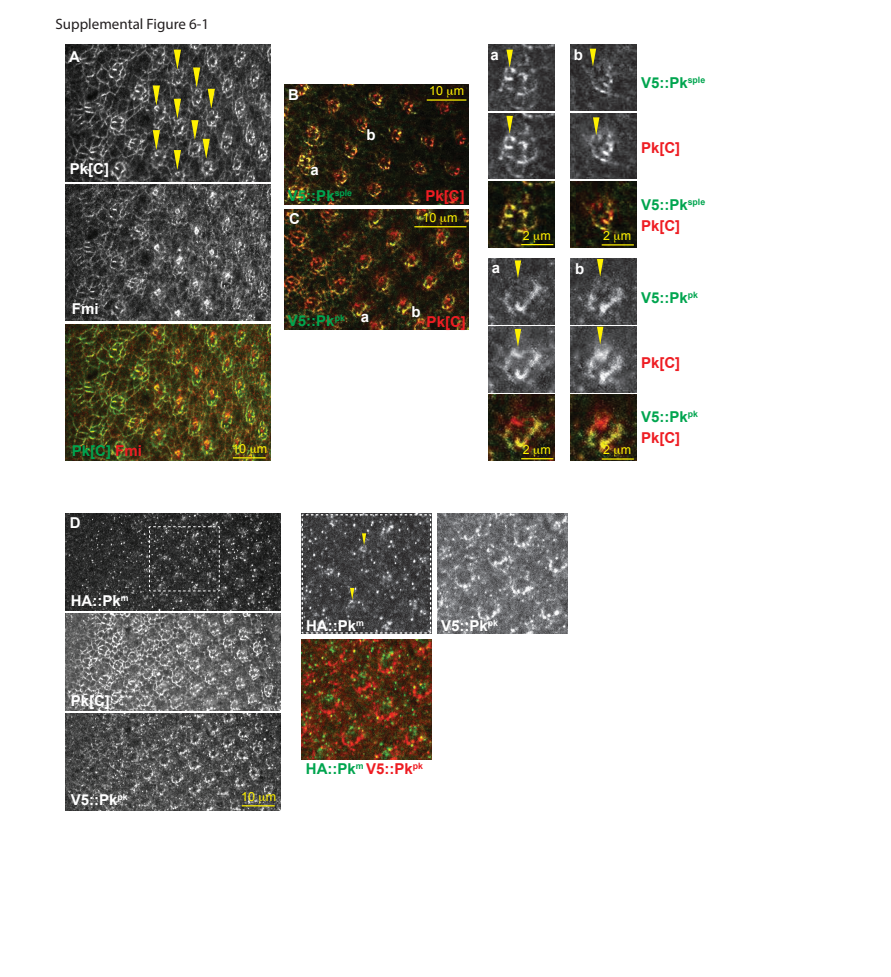
<style>
.page{position:relative;width:891px;height:977px;background:#fff}
.page>*{position:absolute;margin:0;border:0;box-sizing:border-box;transform-origin:0 0}
.t1{font:700 15px/21.2px "Arial";color:#00a54f}
.t2{font:700 15px "Arial";color:#fff}
.t3{font:15px "Myriad Pro";color:#231f20}
.t4{font:700 15px "Arial";color:#ee1d23}
.t5{font:12.5px "Arial";color:#fff101}
.s1{color:#ee1d23}
</style>
<div class="page">
<img style="left:284px;top:209px;width:185px;height:120px">
<img style="left:284px;top:85px;width:185px;height:119px">
<img style="left:65px;top:513px;width:215px;height:97px">
<img style="left:65px;top:613px;width:215px;height:97px">
<img style="left:65px;top:713px;width:215px;height:96px">
<img style="left:437px;top:514px;width:130px;height:119px">
<img style="left:301px;top:639px;width:130px;height:120px">
<img style="left:65px;top:324px;width:205px;height:137px">
<img style="left:65px;top:185px;width:205px;height:136px">
<img style="left:65px;top:45px;width:205px;height:136px">
<svg style="left:193px;top:67px;width:7px;height:20px"></svg>
<svg style="left:174px;top:50px;width:7px;height:19px"></svg>
<svg style="left:153px;top:85px;width:7px;height:20px"></svg>
<svg style="left:207px;top:89px;width:8px;height:20px"></svg>
<svg style="left:174px;top:99px;width:7px;height:20px"></svg>
<svg style="left:153px;top:130px;width:7px;height:20px"></svg>
<svg style="left:174px;top:150px;width:7px;height:20px"></svg>
<svg style="left:191px;top:120px;width:19px;height:39px"></svg>
<svg style="left:149px;top:526px;width:71px;height:65px;background:#3c3d3d"></svg>
<svg style="left:301px;top:514px;width:130px;height:119px;background:#4b4b4b"></svg>
<img style="left:570px;top:45px;width:66px;height:66px">
<img style="left:570px;top:113px;width:66px;height:66px">
<img style="left:570px;top:181px;width:66px;height:66px">
<img style="left:488px;top:113px;width:66px;height:66px">
<img style="left:488px;top:45px;width:66px;height:66px">
<img style="left:488px;top:181px;width:66px;height:66px">
<img style="left:488px;top:395px;width:66px;height:65px">
<img style="left:488px;top:326px;width:66px;height:66px">
<img style="left:488px;top:258px;width:66px;height:66px">
<img style="left:570px;top:395px;width:66px;height:65px">
<img style="left:570px;top:326px;width:66px;height:66px">
<img style="left:570px;top:258px;width:66px;height:66px">
<svg style="left:506px;top:50px;width:7px;height:17px"></svg>
<svg style="left:506px;top:116px;width:7px;height:18px"></svg>
<svg style="left:592px;top:117px;width:7px;height:18px"></svg>
<svg style="left:589px;top:49px;width:7px;height:17px"></svg>
<svg style="left:514px;top:329px;width:7px;height:18px"></svg>
<svg style="left:514px;top:260px;width:7px;height:18px"></svg>
<svg style="left:596px;top:326px;width:7px;height:18px"></svg>
<svg style="left:596px;top:259px;width:7px;height:18px"></svg>
<hr style="left:233px;top:457px;width:33px;height:1px;background:#fff101">
<hr style="left:426px;top:99px;width:40px;height:2px;background:#fff101">
<hr style="left:414px;top:226px;width:52px;height:1px;background:#fff101">
<hr style="left:242px;top:805px;width:33px;height:1px;background:#fff101">
<hr style="left:521px;top:244px;width:32px;height:1px;background:#fff101">
<hr style="left:601px;top:244px;width:32px;height:1px;background:#fff101">
<hr style="left:521px;top:458px;width:32px;height:1px;background:#fff101">
<hr style="left:601px;top:458px;width:32px;height:1px;background:#fff101">
<svg style="left:250px;top:447px;width:6px;height:8px"></svg>
<svg style="left:447px;top:90px;width:6px;height:8px"></svg>
<svg style="left:440px;top:216px;width:6px;height:9px"></svg>
<svg style="left:259px;top:795px;width:6px;height:8px"></svg>
<svg style="left:534px;top:234px;width:6px;height:8px"></svg>
<svg style="left:614px;top:234px;width:6px;height:9px"></svg>
<svg style="left:534px;top:448px;width:6px;height:8px"></svg>
<svg style="left:614px;top:448px;width:6px;height:9px"></svg>
<p class="t3" style="left:56px;top:15px;width:155px">Supplemental Figure 6-1</p>
<p class="t2" style="left:69px;top:47px;width:12px">A</p>
<p class="t2" style="left:70px;top:159px;width:41px">Pk[C]</p>
<p class="t2" style="left:72px;top:298px;width:28px">Fmi</p>
<p class="t1" style="left:72px;top:440px;width:72px">Pk[C] <span class="s1">Fmi</span></p>
<p class="t2" style="left:70px;top:513px;width:12px">D</p>
<p class="t2" style="left:71px;top:590px;width:59px">HA::Pk<sup>m</sup></p>
<p class="t2" style="left:71px;top:690px;width:41px">Pk[C]</p>
<p class="t2" style="left:71px;top:789px;width:58px">V5::Pk<sup>pk</sup></p>
<p class="t2" style="left:288px;top:85px;width:12px">B</p>
<p class="t2" style="left:310px;top:160px;width:10px">a</p>
<p class="t1" style="left:288px;top:186px;width:66px">V5::Pk<sup>sple</sup></p>
<p class="t2" style="left:289px;top:208px;width:12px">C</p>
<p class="t2" style="left:366px;top:125px;width:11px">b</p>
<p class="t1" style="left:288px;top:311px;width:58px">V5::Pk<sup>pk</sup></p>
<p class="t2" style="left:361px;top:306px;width:10px">a</p>
<p class="t5" style="left:232px;top:440px;width:36px">10 m</p>
<p class="t5" style="left:429px;top:83px;width:36px">10 m</p>
<p class="t4" style="left:425px;top:186px;width:41px">Pk[C]</p>
<p class="t5" style="left:422px;top:209px;width:36px">10 m</p>
<p class="t2" style="left:411px;top:301px;width:11px">b</p>
<p class="t4" style="left:426px;top:311px;width:41px">Pk[C]</p>
<p class="t2" style="left:490px;top:45px;width:10px">a</p>
<p class="t2" style="left:573px;top:45px;width:11px">b</p>
<p class="t1" style="left:641px;top:73px;width:66px">V5::Pk<sup>sple</sup></p>
<p class="t4" style="left:641px;top:138px;width:41px">Pk[C]</p>
<p class="t5" style="left:522px;top:227px;width:30px">2 m</p>
<p class="t5" style="left:603px;top:227px;width:30px">2 m</p>
<p class="t2" style="left:491px;top:258px;width:10px">a</p>
<p class="t2" style="left:575px;top:258px;width:11px">b</p>
<p class="t1" style="left:641px;top:195px;width:66px">V5::Pk<sup>sple<br></sup><span class="s1">Pk[C]</span></p>
<p class="t1" style="left:641px;top:287px;width:58px">V5::Pk<sup>pk</sup></p>
<p class="t4" style="left:641px;top:353px;width:41px">Pk[C]</p>
<p class="t5" style="left:522px;top:441px;width:30px">2 m</p>
<p class="t5" style="left:603px;top:441px;width:30px">2 m</p>
<p class="t1" style="left:641px;top:406px;width:58px">V5::Pk<sup>pk<br></sup><span class="s1">Pk[C]</span></p>
<p class="t2" style="left:306px;top:615px;width:59px">HA::Pk<sup>m</sup></p>
<p class="t2" style="left:441px;top:615px;width:58px">V5::Pk<sup>pk</sup></p>
<p class="t5" style="left:241px;top:788px;width:36px">10 m</p>
<p class="t1" style="left:306px;top:758px;width:119px">HA::Pk<sup>m</sup> <span class="s1">V5::Pk</span><sup>pk</sup></p>
</div>
